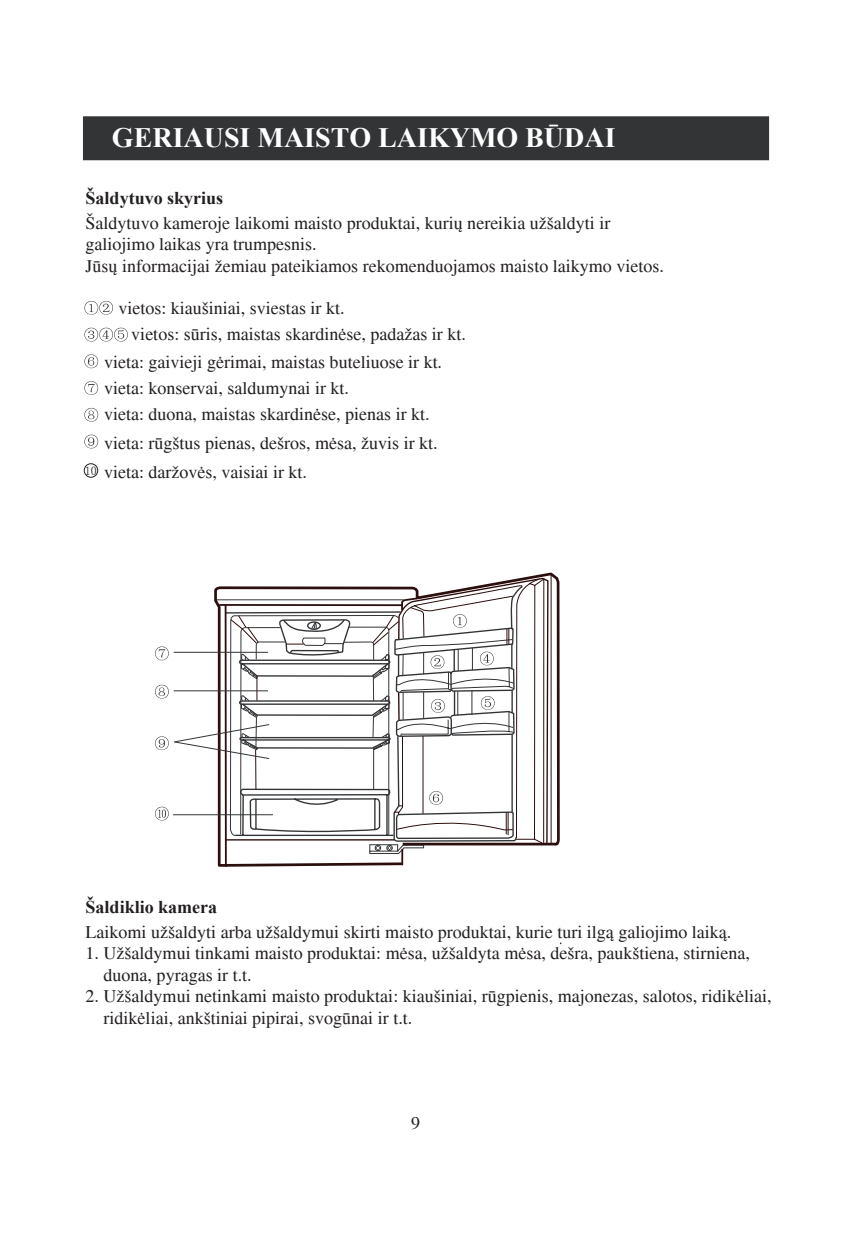
<style>
.page{position:relative;width:851px;height:1248px;background:#fff}
.page>*{position:absolute;margin:0;border:0;box-sizing:border-box;transform-origin:0 0}
.t1{font:700 28px "Times New Roman";color:#fff}
.t2{font:18px/21.6px "Times";color:#231f20}
.t3{font:700 18px "Times New Roman";color:#231f20}
.t4{font:12px "Sim Sun";color:#231f20}
</style>
<div class="page">
<div style="left:83px;top:116px;width:686px;height:44px;background:#323436;border:2px solid #323436"></div>
<svg style="left:84px;top:301px;width:29px;height:14px"></svg>
<svg style="left:84px;top:327px;width:44px;height:14px"></svg>
<svg style="left:84px;top:354px;width:14px;height:14px"></svg>
<svg style="left:84px;top:381px;width:14px;height:14px"></svg>
<svg style="left:84px;top:408px;width:14px;height:14px"></svg>
<svg style="left:84px;top:434px;width:14px;height:14px"></svg>
<svg style="left:229px;top:116px;width:171px;height:45px"></svg>
<svg style="left:217px;top:572px;width:343px;height:295px"></svg>
<svg style="left:155px;top:577px;width:394px;height:288px"></svg>
<div style="left:84px;top:463px;width:14px;height:14px;border:1px solid #231f20;border-radius:50%"></div>
<h1 class="t1" style="left:112px;top:118px;width:505px">GERIAUSI MAISTO LAIKYMO BŪDAI</h1>
<p class="t3" style="left:86px;top:185px;width:139px">Šaldytuvo skyrius</p>
<p class="t2" style="left:86px;top:212px;width:579px">Šaldytuvo kameroje laikomi maisto produktai, kurių nereikia užšaldyti ir galiojimo laikas yra trumpesnis.<br>Jūsų informacijai žemiau pateikiamos rekomenduojamos maisto laikymo vietos.</p>
<p class="t2" style="left:118px;top:297px;width:228px">vietos: kiaušiniai, sviestas ir kt.</p>
<p class="t2" style="left:131px;top:323px;width:336px">vietos: sūris, maistas skardinėse, padažas ir kt.</p>
<p class="t2" style="left:104px;top:351px;width:339px">vieta: gaivieji gėrimai, maistas buteliuose ir kt.</p>
<p class="t2" style="left:104px;top:377px;width:246px">vieta: konservai, saldumynai ir kt.</p>
<p class="t2" style="left:104px;top:403px;width:327px">vieta: duona, maistas skardinėse, pienas ir kt.</p>
<p class="t2" style="left:104px;top:428px;width:335px;line-height:29.4px">vieta: rūgštus pienas, dešros, mėsa, žuvis ir kt. vieta: daržovės, vaisiai ir kt.</p>
<p class="t4" style="left:85px;top:464px;width:13px">10</p>
<p class="t3" style="left:86px;top:894px;width:133px">Šaldiklio kamera</p>
<p class="t2" style="left:86px;top:920px;width:647px">Laikomi užšaldyti arba užšaldymui skirti maisto produktai, kurie turi ilgą galiojimo laiką.</p>
<p class="t2" style="left:104px;top:942px;width:647px;text-indent:-18px">1. Užšaldymui tinkami maisto produktai: mėsa, užšaldyta mėsa, dešra, paukštiena, stirniena, duona, pyragas ir t.t.</p>
<p class="t2" style="left:104px;top:985px;width:669px;text-indent:-18px">2. Užšaldymui netinkami maisto produktai: kiaušiniai, rūgpienis, majonezas, salotos, ridikėliai, ridikėliai, ankštiniai pipirai, svogūnai ir t.t.</p>
<p class="t2" style="left:411px;top:1111px;width:10px">9</p>
</div>
